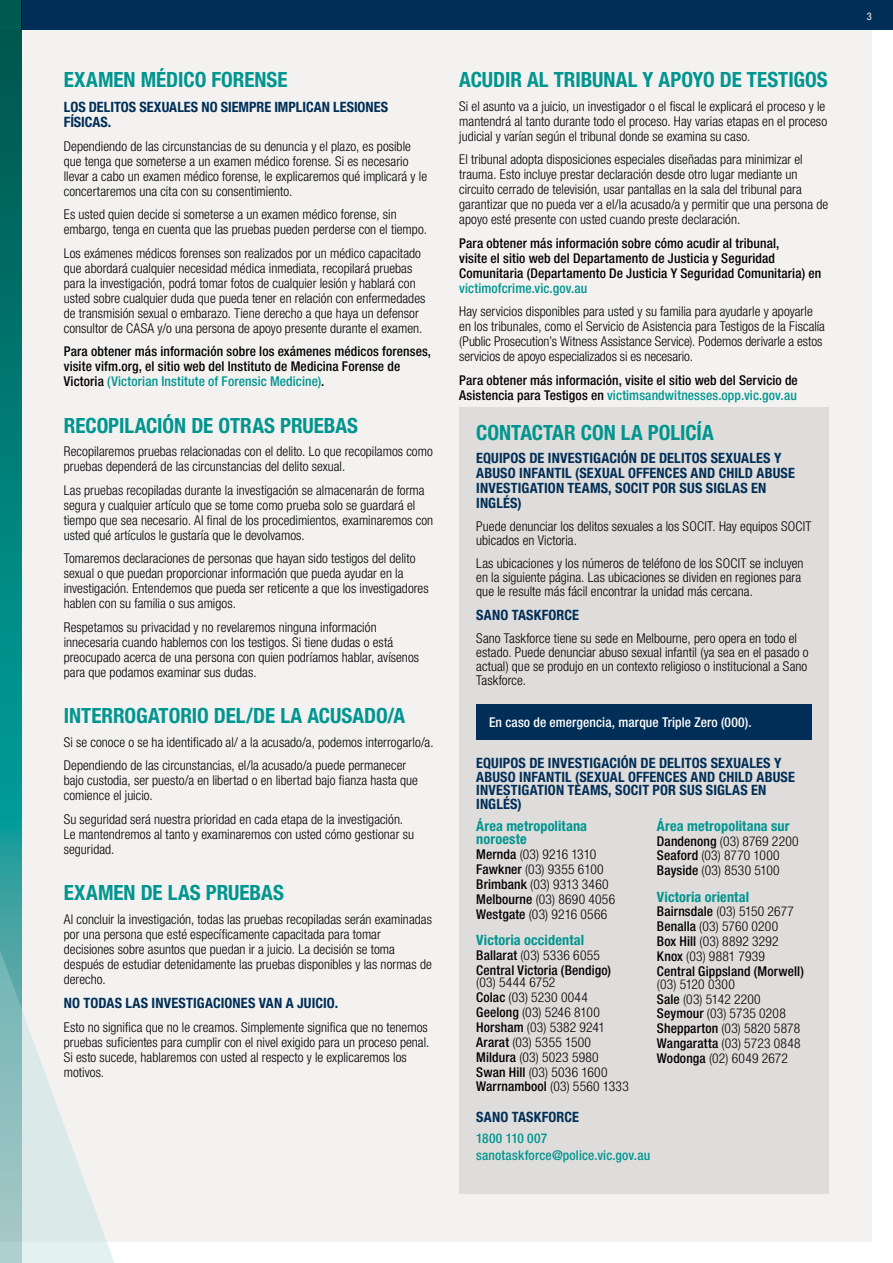
<style>
.page{position:relative;width:893px;height:1263px;background:#fff}
.page>*{position:absolute;margin:0;border:0;box-sizing:border-box;transform-origin:0 0}
.t1{font:700 condensed 21px "Helvetica Neue LT Std";color:#00958f}
.t2{font:700 condensed 14.25px/15px "Helvetica Neue LT Std";letter-spacing:.01em;color:#002e56}
.t3{font:700 condensed 14.25px/13.5px "Helvetica Neue LT Std";letter-spacing:.01em;color:#00958f}
.t4{font:300 condensed 13.5px/15px "Helvetica Neue LT Com";letter-spacing:.005em;color:#000}
.t5{font:500 condensed 13.5px/15px "Helvetica Neue LT Std";letter-spacing:.01em;color:#000}
.t6{font:500 condensed 13.5px/17px "Helvetica Neue LT Std";letter-spacing:.01em;color:#00958f}
.t7{font:500 condensed 13.5px "Helvetica Neue LT Std";letter-spacing:.01em;color:#fff}
.t8{font:condensed 10.5px "Helvetica Neue LT Std";color:#fff}
.s1{color:#00958f}
.s2{font-family:"Helvetica Neue LT Std";font-weight:500}
</style>
<div class="page">
<div style="left:21px;top:0;width:872px;height:30px;background:#002e56"></div>
<div style="left:0;top:30px;width:872px;height:1212px;background:#f0efee"></div>
<svg style="left:0;top:0;width:21px;height:915px;background:#047d77"></svg>
<svg style="left:0;top:915px;width:114px;height:348px"></svg>
<div style="left:459px;top:408px;width:370px;height:786px;background:#dfdddc"></div>
<div style="left:476px;top:704px;width:336px;height:35px;background:#002e56"></div>
<h1 class="t1" style="left:64px;top:67px;width:225px">EXAMEN MÉDICO FORENSE</h1>
<p class="t2" style="left:64px;top:98px;width:326px;line-height:15.8px">LOS DELITOS SEXUALES NO SIEMPRE IMPLICAN LESIONES<br>FÍSICAS.</p>
<p class="t4" style="left:64px;top:138px;width:365px">Dependiendo de las circunstancias de su denuncia y el plazo, es posible que tenga que someterse a un examen médico forense. Si es necesario llevar a cabo un examen médico forense, le explicaremos qué implicará y le concertaremos una cita con su consentimiento.</p>
<p class="t4" style="left:64px;top:207px;width:365px">Es usted quien decide si someterse a un examen médico forense, sin embargo, tenga en cuenta que las pruebas pueden perderse con el tiempo.</p>
<p class="t4" style="left:64px;top:245px;width:363px">Los exámenes médicos forenses son realizados por un médico capacitado que abordará cualquier necesidad médica inmediata, recopilará pruebas para la investigación, podrá tomar fotos de cualquier lesión y hablará con usted sobre cualquier duda que pueda tener en relación con enfermedades de transmisión sexual o embarazo. Tiene derecho a que haya un defensor consultor de CASA y/o una persona de apoyo presente durante el examen.</p>
<p class="t5" style="left:64px;top:344px;width:369px">Para obtener más información sobre los exámenes médicos forenses, visite vifm.org, el sitio web del Instituto de Medicina Forense de<br>Victoria <span class="s1">(Victorian Institute of Forensic Medicine)</span>.</p>
<h1 class="t1" style="left:64px;top:413px;width:296px">RECOPILACIÓN DE OTRAS PRUEBAS</h1>
<p class="t4" style="left:64px;top:444px;width:371px">Recopilaremos pruebas relacionadas con el delito. Lo que recopilamos como pruebas dependerá de las circunstancias del delito sexual.</p>
<p class="t4" style="left:64px;top:482px;width:371px">Las pruebas recopiladas durante la investigación se almacenarán de forma segura y cualquier artículo que se tome como prueba solo se guardará el tiempo que sea necesario. Al final de los procedimientos, examinaremos con usted qué artículos le gustaría que le devolvamos.</p>
<p class="t4" style="left:64px;top:551px;width:366px">Tomaremos declaraciones de personas que hayan sido testigos del delito sexual o que puedan proporcionar información que pueda ayudar en la investigación. Entendemos que pueda ser reticente a que los investigadores hablen con su familia o sus amigos.</p>
<p class="t4" style="left:64px;top:619px;width:357px">Respetamos su privacidad y no revelaremos ninguna información innecesaria cuando hablemos con los testigos. Si tiene dudas o está preocupado acerca de una persona con quien podríamos hablar, avísenos para que podamos examinar sus dudas.</p>
<h1 class="t1" style="left:64px;top:703px;width:343px">INTERROGATORIO DEL/DE LA ACUSADO/A</h1>
<p class="t4" style="left:64px;top:730px;width:371px;line-height:23.5px">Si se conoce o se ha identificado al/ a la acusado/a, podemos interrogarlo/a.<br>Dependiendo de las circunstancias, el/la acusado/a puede permanecer</p>
<p class="t4" style="left:64px;top:773px;width:356px">bajo custodia, ser puesto/a en libertad o en libertad bajo fianza hasta que comience el juicio.</p>
<p class="t4" style="left:64px;top:812px;width:352px">Su seguridad será nuestra prioridad en cada etapa de la investigación.<br>Le mantendremos al tanto y examinaremos con usted cómo gestionar su seguridad.</p>
<h1 class="t1" style="left:64px;top:880px;width:222px">EXAMEN DE LAS PRUEBAS</h1>
<p class="t4" style="left:64px;top:912px;width:370px">Al concluir la investigación, todas las pruebas recopiladas serán examinadas por una persona que esté específicamente capacitada para tomar decisiones sobre asuntos que puedan ir a juicio. La decisión se toma después de estudiar detenidamente las pruebas disponibles y las normas de derecho.</p>
<p class="t2" style="left:64px;top:995px;width:276px">NO TODAS LAS INVESTIGACIONES VAN A JUICIO.</p>
<p class="t4" style="left:64px;top:1019px;width:367px">Esto no significa que no le creamos. Simplemente significa que no tenemos pruebas suficientes para cumplir con el nivel exigido para un proceso penal.<br>Si esto sucede, hablaremos con usted al respecto y le explicaremos los motivos.</p>
<h1 class="t1" style="left:459px;top:67px;width:370px">ACUDIR AL TRIBUNAL Y APOYO DE TESTIGOS</h1>
<p class="t4" style="left:459px;top:98px;width:369px">Si el asunto va a juicio, un investigador o el fiscal le explicará el proceso y le mantendrá al tanto durante todo el proceso. Hay varias etapas en el proceso judicial y varían según el tribunal donde se examina su caso.</p>
<p class="t4" style="left:459px;top:152px;width:370px">El tribunal adopta disposiciones especiales diseñadas para minimizar el trauma. Esto incluye prestar declaración desde otro lugar mediante un circuito cerrado de televisión, usar pantallas en la sala del tribunal para garantizar que no pueda ver a el/la acusado/a y permitir que una persona de apoyo esté presente con usted cuando preste declaración.</p>
<p class="t5" style="left:459px;top:235px;width:363px">Para obtener más información sobre cómo acudir al tribunal,<br>visite el sitio web del Departamento de Justicia y Seguridad<br>Comunitaria (Departamento De Justicia Y Seguridad Comunitaria) en</p>
<p class="t6" style="left:459px;top:279px;width:130px">victimofcrime.vic.gov.au</p>
<p class="t4" style="left:459px;top:304px;width:367px">Hay servicios disponibles para usted y su familia para ayudarle y apoyarle en los tribunales, como el Servicio de Asistencia para Testigos de la Fiscalía (Public Prosecution’s Witness Assistance Service). Podemos derivarle a estos servicios de apoyo especializados si es necesario.</p>
<p class="t5" style="left:459px;top:372px;width:340px">Para obtener más información, visite el sitio web del Servicio de<br>Asistencia para Testigos en <span class="s1">victimsandwitnesses.opp.vic.gov.au</span></p>
<h1 class="t1" style="left:476px;top:419px;width:239px">CONTACTAR CON LA POLICÍA</h1>
<p class="t2" style="left:476px;top:450px;width:320px">EQUIPOS DE INVESTIGACIÓN DE DELITOS SEXUALES Y ABUSO INFANTIL (SEXUAL OFFENCES AND CHILD ABUSE INVESTIGATION TEAMS, SOCIT POR SUS SIGLAS EN INGLÉS)</p>
<p class="t4" style="left:476px;top:519px;width:337px;line-height:14.2px">Puede denunciar los delitos sexuales a los SOCIT. Hay equipos SOCIT ubicados en Victoria.</p>
<p class="t4" style="left:476px;top:556px;width:329px;line-height:14.2px">Las ubicaciones y los números de teléfono de los SOCIT se incluyen en la siguiente página. Las ubicaciones se dividen en regiones para que le resulte más fácil encontrar la unidad más cercana.</p>
<p class="t2" style="left:476px;top:607px;width:104px">SANO TASKFORCE</p>
<p class="t4" style="left:476px;top:631px;width:334px;line-height:14.2px">Sano Taskforce tiene su sede en Melbourne, pero opera en todo el estado. Puede denunciar abuso sexual infantil (ya sea en el pasado o actual) que se produjo en un contexto religioso o institucional a Sano Taskforce.</p>
<p class="t7" style="left:489px;top:714px;width:264px">En caso de emergencia, marque Triple Zero (000).</p>
<p class="t2" style="left:476px;top:756px;width:320px;line-height:13.5px">EQUIPOS DE INVESTIGACIÓN DE DELITOS SEXUALES Y ABUSO INFANTIL (SEXUAL OFFENCES AND CHILD ABUSE INVESTIGATION TEAMS, SOCIT POR SUS SIGLAS EN INGLÉS)</p>
<p class="t3" style="left:476px;top:819px;width:112px">Área metropolitana noroeste</p>
<p class="t4" style="left:476px;top:847px;width:140px"><span class="s2">Mernda</span> (03) 9216 1310<br><span class="s2">Fawkner</span> (03) 9355 6100<br><span class="s2">Brimbank</span> (03) 9313 3460<br><span class="s2">Melbourne</span> (03) 8690 4056<br><span class="s2">Westgate</span> (03) 9216 0566</p>
<p class="t3" style="left:476px;top:933px;width:109px">Victoria occidental</p>
<p class="t4" style="left:476px;top:947px;width:125px"><span class="s2">Ballarat</span> (03) 5336 6055</p>
<p class="t5" style="left:476px;top:962px;width:136px">Central Victoria (Bendigo)</p>
<p class="t4" style="left:476px;top:975px;width:154px">(03) 5444 6752<br><span class="s2">Colac</span> (03) 5230 0044<br><span class="s2">Geelong</span> (03) 5246 8100<br><span class="s2">Horsham</span> (03) 5382 9241<br><span class="s2">Ararat</span> (03) 5355 1500<br><span class="s2">Mildura</span> (03) 5023 5980<br><span class="s2">Swan Hill</span> (03) 5036 1600<br><span class="s2">Warrnambool</span> (03) 5560 1333</p>
<p class="t3" style="left:657px;top:819px;width:134px">Área metropolitana sur</p>
<p class="t4" style="left:657px;top:833px;width:143px"><span class="s2">Dandenong</span> (03) 8769 2200<br><span class="s2">Seaford</span> (03) 8770 1000<br><span class="s2">Bayside</span> (03) 8530 5100</p>
<p class="t3" style="left:657px;top:889px;width:94px">Victoria oriental</p>
<p class="t4" style="left:657px;top:904px;width:139px"><span class="s2">Bairnsdale</span> (03) 5150 2677<br><span class="s2">Benalla</span> (03) 5760 0200<br><span class="s2">Box Hill</span> (03) 8892 3292<br><span class="s2">Knox</span> (03) 9881 7939</p>
<p class="t5" style="left:657px;top:963px;width:148px">Central Gippsland (Morwell)</p>
<p class="t4" style="left:657px;top:976px;width:145px">(03) 5120 0300<br><span class="s2">Sale</span> (03) 5142 2200<br><span class="s2">Seymour</span> (03) 5735 0208<br><span class="s2">Shepparton</span> (03) 5820 5878<br><span class="s2">Wangaratta</span> (03) 5723 0848<br><span class="s2">Wodonga</span> (02) 6049 2672</p>
<p class="t2" style="left:476px;top:1109px;width:104px">SANO TASKFORCE</p>
<p class="t6" style="left:476px;top:1130px;width:175px">1800 110 007 sanotaskforce@police.vic.gov.au</p>
<p class="t8" style="left:867px;top:10px;width:7px">3</p>
</div>
